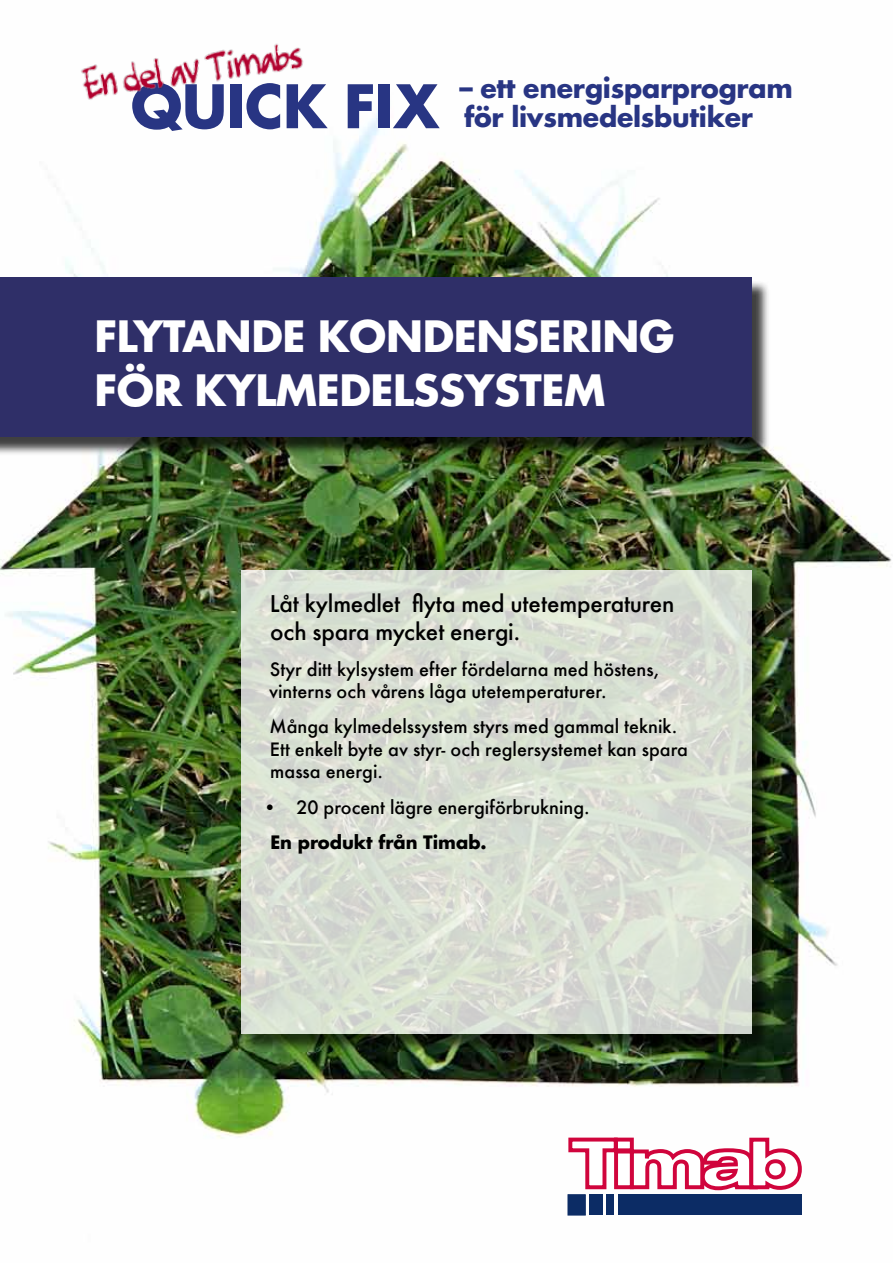
<style>
.page{position:relative;width:893px;height:1263px;background:#fff}
.page>*{position:absolute;margin:0;border:0;box-sizing:border-box;transform-origin:0 0}
.t1{font:700 58.35px "Futura";letter-spacing:-.01em;color:#283583}
.t2{font:700 42px/54px "Futura";letter-spacing:-.01em;color:#fff}
.t3{font:700 26.7px/29.1px "Futura";letter-spacing:-.01em;color:#283583}
.t4{font:500 22.5px/28.5px "Futura";letter-spacing:-.01em;color:#000}
.t5{font:500 18px/22.5px "Futura";color:#000}
.t6{font:700 18px "Futura";color:#000}
</style>
<div class="page">
<img style="left:0;top:99px;width:892px;height:1117px">
<div style="left:0;top:280px;width:770px;height:176px;background:#000;opacity:.75"></div>
<div style="left:0;top:277px;width:752px;height:160px;background:#2f2f68"></div>
<svg style="left:568px;top:1137px;width:234px;height:55px"></svg>
<div style="left:568px;top:1194px;width:18px;height:21px;background:#0c2c65;border:1px solid #0c2c65"></div>
<div style="left:589px;top:1195px;width:13px;height:20px;background:#0c2c65"></div>
<div style="left:606px;top:1195px;width:8px;height:20px;background:#0c2c65"></div>
<div style="left:618px;top:1195px;width:184px;height:20px;background:#0c2c65"></div>
<div style="left:244px;top:572px;width:526px;height:480px;background:#000;opacity:.75"></div>
<svg style="left:241px;top:570px;width:511px;height:463px;background:#d9ded3"></svg>
<img style="left:60px;top:43px;width:266px;height:90px">
<h1 class="t1" style="left:131px;top:68px;width:310px">QUICK FIX</h1>
<h3 class="t3" style="left:459px;top:73px;width:335px">– ett energisparprogram för livsmedelsbutiker</h3>
<h2 class="t2" style="left:95px;top:309px;width:581px">FLYTANDE KONDENSERING<br>FÖR KYLMEDELSSYSTEM</h2>
<p class="t4" style="left:270px;top:589px;width:406px">Låt kylmedlet flyta med utetemperaturen och spara mycket energi.</p>
<p class="t5" style="left:269px;top:657px;width:392px">Styr ditt kylsystem efter fördelarna med höstens, vinterns och vårens låga utetemperaturer.</p>
<p class="t5" style="left:269px;top:715px;width:420px">Många kylmedelssystem styrs med gammal teknik.<br>Ett enkelt byte av styr- och reglersystemet kan spara massa energi.</p>
<p class="t5" style="left:263px;top:795px;width:328px">• 20 procent lägre energiförbrukning.</p>
<p class="t6" style="left:270px;top:830px;width:218px">En produkt från Timab.</p>
</div>
